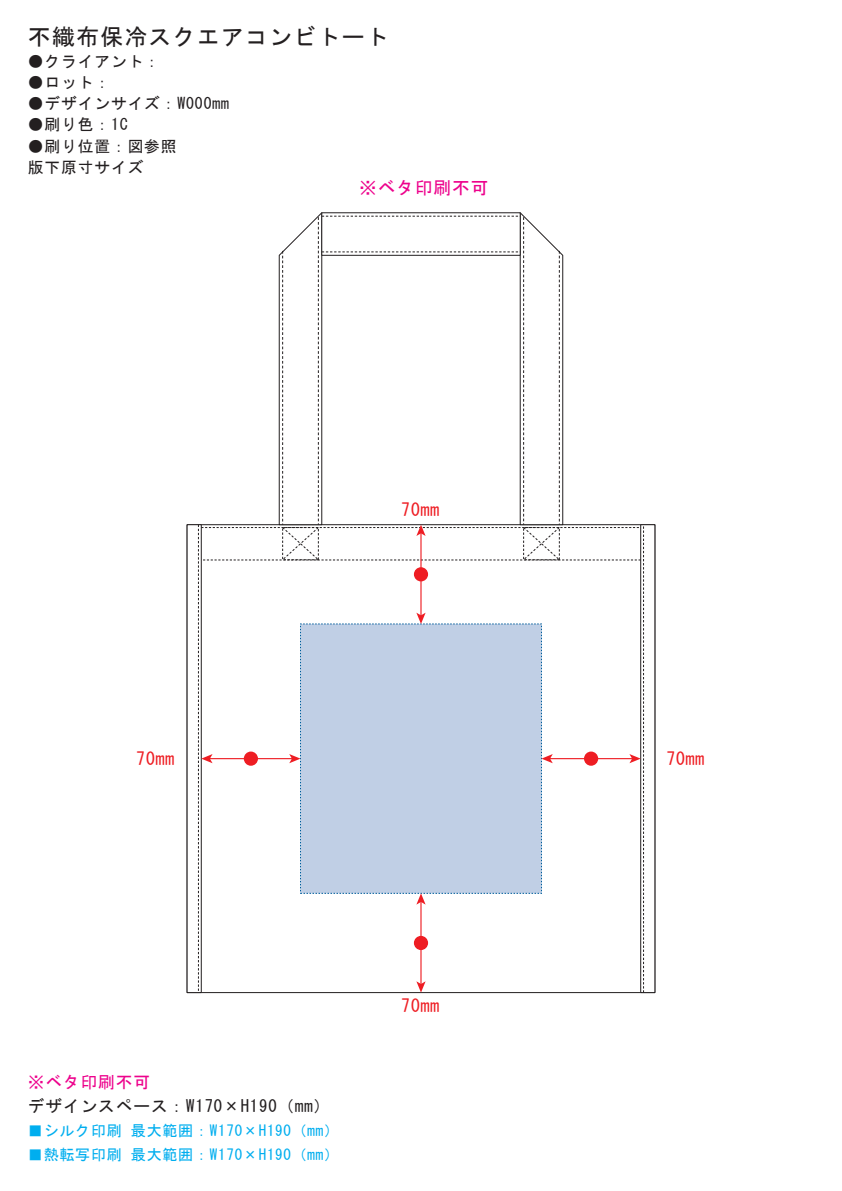
<style>
.page{position:relative;width:842px;height:1191px;background:#fff}
.page>*{position:absolute;margin:0;border:0;box-sizing:border-box;transform-origin:0 0}
.t1{font:23px "MS Gothic";letter-spacing:.05em;color:#231f20}
.t2{font:17.7px "MS Gothic";letter-spacing:.05em;color:#ee1d23}
.t3{font:17.7px "MS Gothic";letter-spacing:.05em;color:#ed028c}
.t4{font:16.75px "MS Gothic";letter-spacing:.05em;color:#231f20}
.t5{font:16.75px "MS Gothic";letter-spacing:.05em;color:#ed028c}
.t6{font:15.85px/21.2px "MS Gothic";letter-spacing:.05em;color:#231f20}
.t7{font:15.05px "MS Gothic";letter-spacing:.05em;color:#00aeef}
</style>
<div class="page">
<svg style="left:198px;top:212px;width:446px;height:780px"></svg>
<div style="left:584px;top:751px;width:14px;height:14px;background:#ee1d23;border-radius:50%"></div>
<div style="left:414px;top:936px;width:14px;height:14px;background:#ee1d23;border-radius:50%"></div>
<h1 class="t1" style="left:28px;top:26px;width:362px">不織布保冷スクエアコンビトート</h1>
<p class="t6" style="left:28px;top:50px;width:134px">●クライアント：</p>
<p class="t6" style="left:28px;top:72px;width:84px">●ロット：</p>
<p class="t6" style="left:28px;top:93px;width:203px">●デザインサイズ：W000mm</p>
<p class="t6" style="left:28px;top:114px;width:101px">●刷り色：1C</p>
<p class="t6" style="left:28px;top:135px;width:150px">●刷り位置：図参照版下原寸サイズ</p>
<p class="t3" style="left:359px;top:179px;width:131px">※ベタ印刷不可</p>
<p class="t2" style="left:401px;top:500px;width:40px">70mm</p>
<p class="t2" style="left:136px;top:749px;width:40px">70mm</p>
<p class="t2" style="left:666px;top:749px;width:40px">70mm</p>
<p class="t5" style="left:28px;top:1073px;width:124px">※ベタ印刷不可</p>
<p class="t4" style="left:28px;top:1097px;width:304px">デザインスペース：W170×H190（mm）</p>
<p class="t7" style="left:28px;top:1123px;width:313px">■シルク印刷 最大範囲：W170×H190（mm）</p>
<p class="t7" style="left:28px;top:1147px;width:313px">■熱転写印刷 最大範囲：W170×H190（mm）</p>
<p class="t2" style="left:401px;top:997px;width:40px">70mm</p>
</div>
